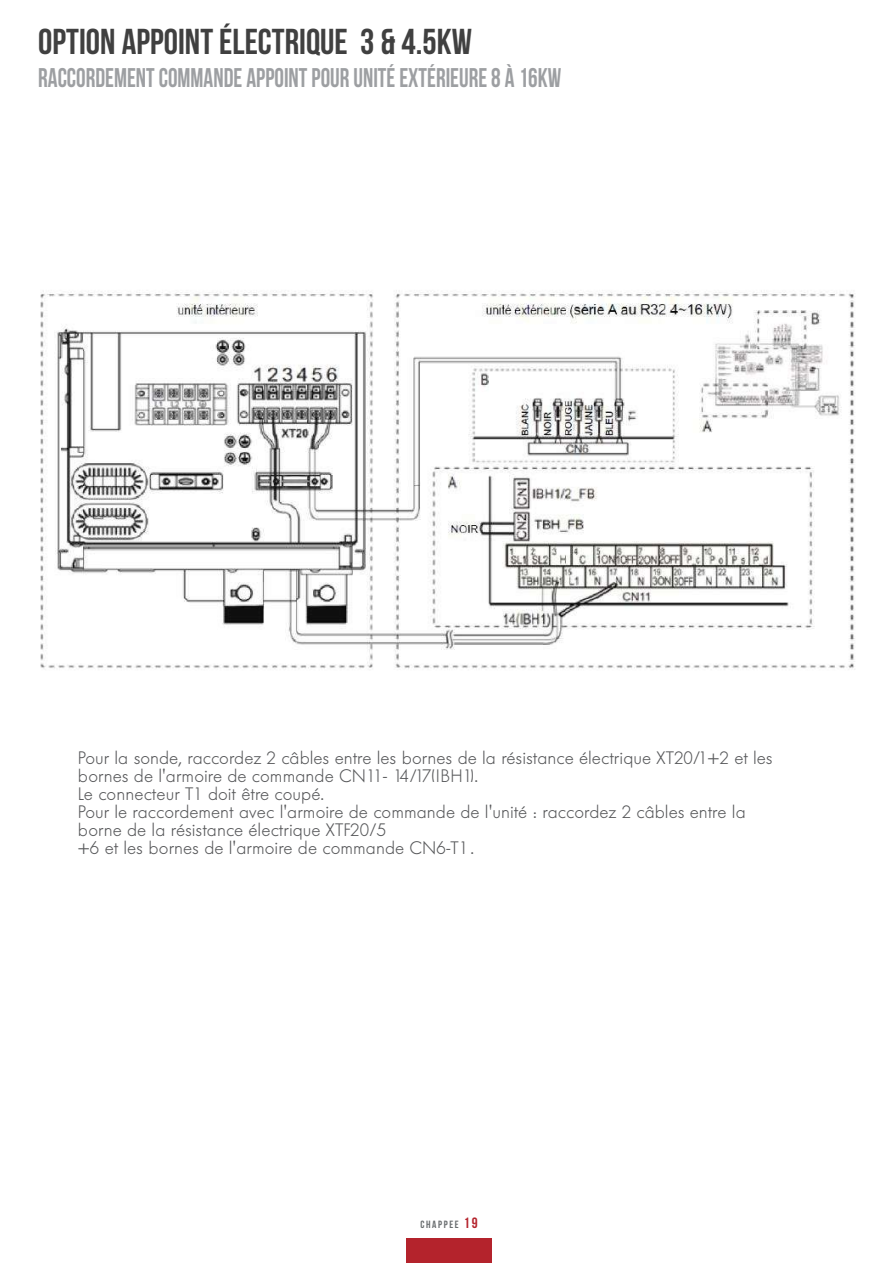
<style>
.page{position:relative;width:893px;height:1263px;background:#fff}
.page>*{position:absolute;margin:0;border:0;box-sizing:border-box;transform-origin:0 0}
.t1{font:700 36px "Bebas Neue";color:#404040}
.t2{font:700 27px "Bebas Neue";color:#9d9fa2;scale:.89 1}
.t3{font:300 18px/18px "Futura BQ";color:#57585a}
.t4{font:700 10.5px "Bebas Neue";letter-spacing:.155em;color:#686c6e}
.s1{font-size:15px;color:#b4232c}
</style>
<div class="page">
<div style="left:407px;top:1238px;width:85px;height:25px;background:#b4232c"></div>
<img style="left:40px;top:290px;width:815px;height:380px">
<h1 class="t1" style="left:38px;top:22px;width:435px">OPTION APPOINT ÉLECTRIQUE 3 &amp; 4.5KW</h1>
<h2 class="t2" style="left:38px;top:63px;width:589px">RACCORDEMENT COMMANDE APPOINT POUR UNITÉ EXTÉRIEURE 8 À 16KW</h2>
<p class="t3" style="left:78px;top:749px;width:696px">Pour la sonde, raccordez 2 câbles entre les bornes de la résistance électrique XT20/1+2 et les bornes de l'armoire de commande CN11- 14/17(IBH1).<br>Le connecteur T1 doit être coupé.<br>Pour le raccordement avec l'armoire de commande de l'unité : raccordez 2 câbles entre la borne de la résistance électrique XTF20/5<br>+6 et les bornes de l'armoire de commande CN6-T1.</p>
<p class="t4" style="left:420px;top:1219px;width:59px">CHAPPEE <span class="s1">19</span></p>
</div>
